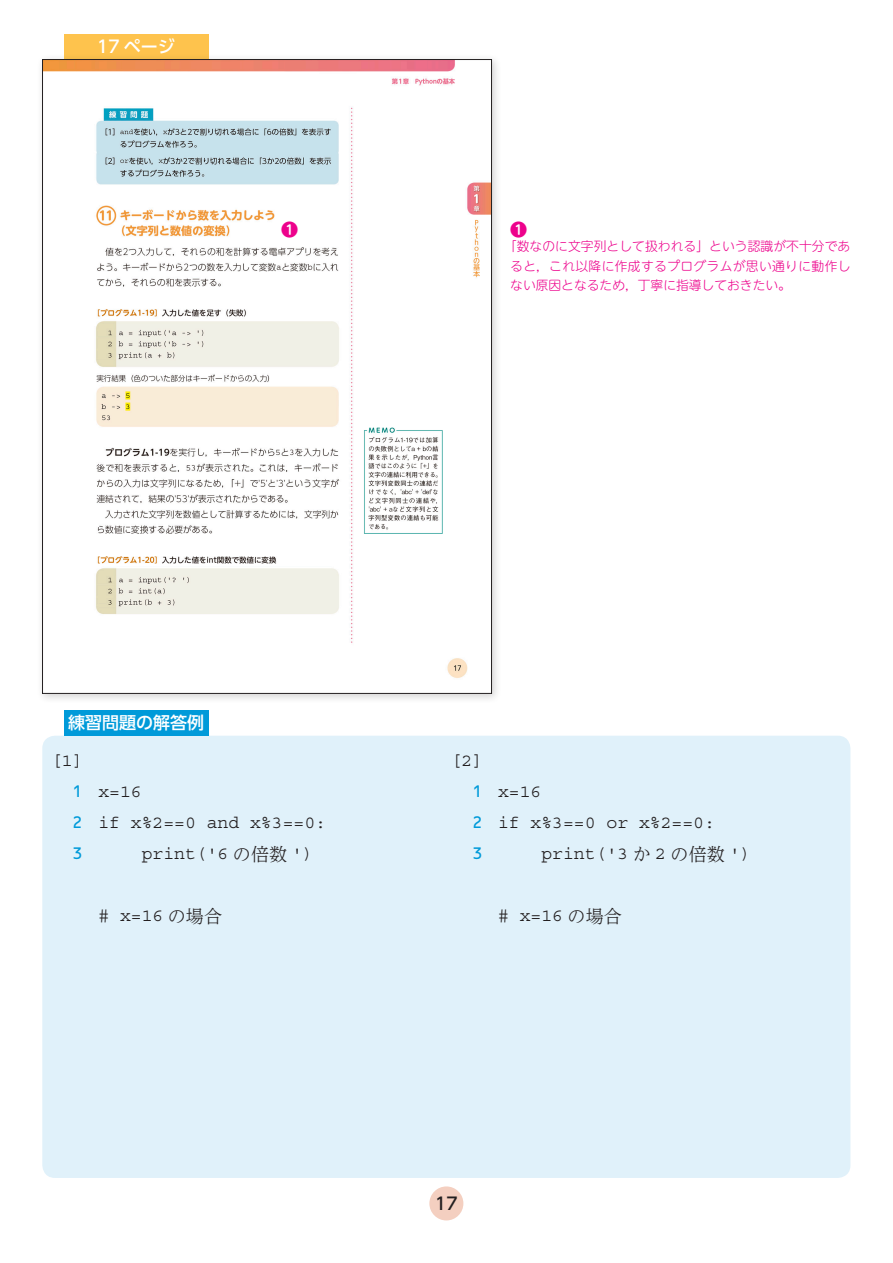
<style>
.page{position:relative;width:893px;height:1263px;background:#fff}
.page>*{position:absolute;margin:0;border:0;box-sizing:border-box;transform-origin:0 0}
.t1{font:18px/31px "Courier";color:#231f20}
.t2{font:500 16.95px "UD Shin Go Pro";color:#fff}
.t3{font:500 16.95px "UD Shin Go Pr 6 N";color:#231f20}
.t4{font:700 16.95px "UD Shin M Go Pr 6 N De";color:#ed028c}
.t5{font:15.9px "OCRB Std";color:#009ad9}
.t6{font:300 12.75px/19.2px "UD Shin M Go Pr 6 N";letter-spacing:.03em;color:#ed028c;text-align:justify}
.s1{font-family:"OCRB Std";font-size:15.9px;color:#009ad9}
.s2{font-family:"UD Reimin Pro";font-weight:300}
</style>
<div class="page">
<div style="left:42px;top:736px;width:808px;height:442px;background:#e0f1fa;border-radius:13px"></div>
<div style="left:429px;top:1186px;width:34px;height:34px;background:#f4cfc0;border-radius:50%"></div>
<div style="left:64px;top:710px;width:144px;height:26px;background:#009ad9"></div>
<div style="left:64px;top:34px;width:144px;height:26px;background:#fec34d"></div>
<div style="left:36px;top:53px;width:466px;height:651px;background:#231f20;opacity:.2"></div>
<img style="left:44px;top:61px;width:446px;height:631px">
<p class="t2" style="left:97px;top:33px;width:79px">17 ページ</p>
<p class="t4" style="left:281px;top:215px;width:19px">❶</p>
<p class="t4" style="left:510px;top:215px;width:19px">❶</p>
<p class="t6" style="left:510px;top:236px;width:342px;text-indent:-6px">「数なのに文字列として扱われる」という認識が不十分であると，これ以降に作成するプログラムが思い通りに動作しない原因となるため，丁寧に指導しておきたい。</p>
<p class="t2" style="left:68px;top:709px;width:138px">練習問題の解答例</p>
<p class="t1" style="left:72px;top:745px;width:256px;text-indent:-21px">[1]<br><span class="s1">1</span> x=16<br><span class="s1">2</span> if x%2==0 and x%3==0:</p>
<p class="t5" style="left:72px;top:844px;width:13px">3</p>
<p class="t1" style="left:142px;top:838px;width:173px">print('6 <span class="s2">の倍数</span> ')</p>
<p class="t1" style="left:98px;top:900px;width:125px"># x=16 <span class="s2">の場合</span></p>
<p class="t1" style="left:472px;top:745px;width:245px;text-indent:-21px">[2]<br><span class="s1">1</span> x=16<br><span class="s1">2</span> if x%3==0 or x%2==0:</p>
<p class="t5" style="left:472px;top:844px;width:13px">3</p>
<p class="t1" style="left:541px;top:838px;width:211px">print('3 <span class="s2">か</span> 2 <span class="s2">の倍数</span> ')</p>
<p class="t1" style="left:498px;top:900px;width:125px"># x=16 <span class="s2">の場合</span></p>
<p class="t3" style="left:435px;top:1190px;width:24px">17</p>
</div>
